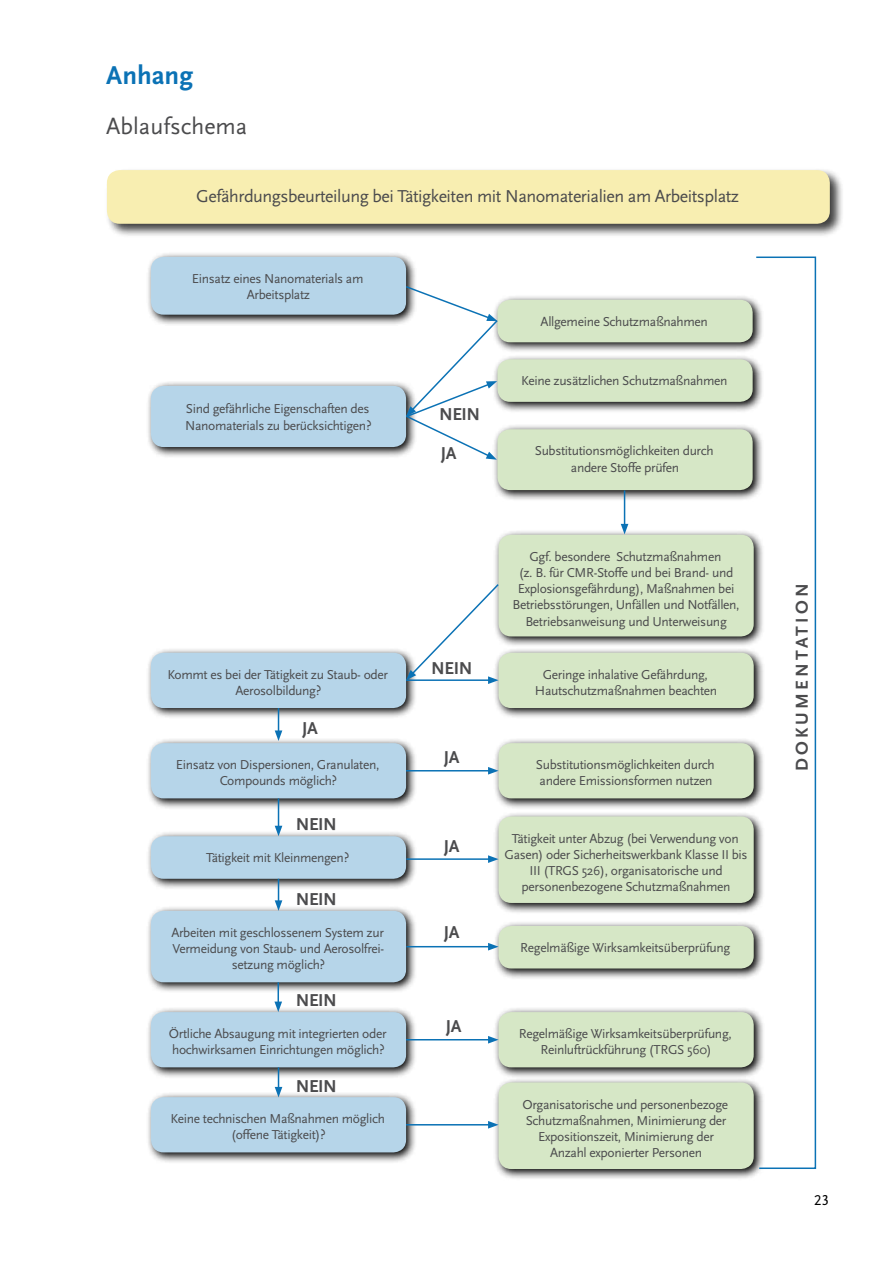
<style>
.page{position:relative;width:893px;height:1263px;background:#fff}
.page>*{position:absolute;margin:0;border:0;box-sizing:border-box;transform-origin:0 0}
.t1{font:700 27px "Scala Sans Pro";color:#0b72b5}
.t2{font:24px "Scala Sans Pro";color:#4b4b4d}
.t3{font:18px "Scala Sans Pro";letter-spacing:-.025em;color:#4b4b4d}
.t4{font:700 18px "Scala Sans Pro";letter-spacing:-.025em;color:#4b4b4d}
.t5{font:700 18px "Scala Sans Pro";letter-spacing:.18em;color:#4b4b4d}
.t6{font:15px "Scala Sans Pro";color:#000}
.t7{font:13.5px/16.2px "Scala Sans Pro";letter-spacing:-.025em;color:#4b4b4d;text-align:center}
</style>
<div class="page">
<div style="left:105px;top:168px;width:739px;height:70px;background:#000;opacity:.75"></div>
<div style="left:107px;top:170px;width:723px;height:54px;background:#f8eeb1;border-radius:13px"></div>
<svg style="left:499px;top:296px;width:256px;height:56px"></svg>
<div style="left:497px;top:300px;width:256px;height:42px;background:#d6e7c6;border-radius:13px"></div>
<svg style="left:148px;top:832px;width:268px;height:57px"></svg>
<div style="left:151px;top:836px;width:255px;height:43px;background:#b6d5e9;border-radius:13px"></div>
<svg style="left:495px;top:922px;width:260px;height:57px"></svg>
<div style="left:499px;top:926px;width:255px;height:42px;background:#d6e7c6;border-radius:13px"></div>
<svg style="left:495px;top:1008px;width:260px;height:69px;background:#b3b3b2"></svg>
<div style="left:499px;top:1012px;width:255px;height:55px;background:#d6e7c6;border-radius:13px"></div>
<svg style="left:148px;top:1008px;width:269px;height:69px"></svg>
<div style="left:151px;top:1012px;width:255px;height:55px;background:#b6d5e9;border-radius:13px"></div>
<svg style="left:148px;top:1093px;width:269px;height:69px"></svg>
<div style="left:151px;top:1097px;width:255px;height:55px;background:#b6d5e9;border-radius:13px"></div>
<svg style="left:495px;top:649px;width:260px;height:68px;background:#b4b4b3"></svg>
<div style="left:499px;top:653px;width:255px;height:55px;background:#d6e7c6;border-radius:13px"></div>
<svg style="left:148px;top:907px;width:269px;height:84px"></svg>
<div style="left:151px;top:911px;width:255px;height:71px;background:#b6d5e9;border-radius:13px"></div>
<svg style="left:148px;top:649px;width:267px;height:68px;background:#b7b8b8"></svg>
<div style="left:151px;top:653px;width:255px;height:55px;background:#b6d5e9;border-radius:13px"></div>
<svg style="left:499px;top:356px;width:256px;height:56px"></svg>
<div style="left:497px;top:359px;width:256px;height:43px;background:#d6e7c6;border-radius:13px"></div>
<svg style="left:148px;top:253px;width:268px;height:72px"></svg>
<div style="left:151px;top:257px;width:255px;height:58px;background:#b6d5e9;border-radius:13px"></div>
<svg style="left:494px;top:425px;width:261px;height:77px"></svg>
<div style="left:497px;top:429px;width:256px;height:61px;background:#d6e7c6;border-radius:13px"></div>
<svg style="left:148px;top:382px;width:256px;height:75px;background:#b5b5b6"></svg>
<div style="left:151px;top:386px;width:255px;height:61px;background:#b6d5e9;border-radius:13px"></div>
<svg style="left:495px;top:739px;width:260px;height:69px;background:#b3b4b2"></svg>
<div style="left:499px;top:743px;width:255px;height:55px;background:#d6e7c6;border-radius:13px"></div>
<svg style="left:148px;top:739px;width:269px;height:70px"></svg>
<div style="left:151px;top:743px;width:255px;height:55px;background:#b6d5e9;border-radius:13px"></div>
<svg style="left:495px;top:531px;width:260px;height:115px"></svg>
<div style="left:499px;top:535px;width:255px;height:101px;background:#d6e7c6;border-radius:13px"></div>
<svg style="left:495px;top:813px;width:260px;height:100px"></svg>
<div style="left:499px;top:816px;width:255px;height:87px;background:#d6e7c6;border-radius:13px"></div>
<svg style="left:495px;top:1077px;width:265px;height:102px"></svg>
<div style="left:499px;top:1082px;width:255px;height:87px;background:#d6e7c6;border-radius:13px"></div>
<svg style="left:404px;top:285px;width:95px;height:175px"></svg>
<svg style="left:406px;top:582px;width:94px;height:102px"></svg>
<hr style="left:406px;top:770px;width:84px;height:1px;background:#0b72b5">
<svg style="left:488px;top:767px;width:11px;height:7px"></svg>
<hr style="left:406px;top:858px;width:84px;height:2px;background:#0b72b5">
<svg style="left:488px;top:855px;width:11px;height:8px"></svg>
<hr style="left:406px;top:946px;width:84px;height:1px;background:#0b72b5">
<svg style="left:488px;top:943px;width:11px;height:7px"></svg>
<hr style="left:406px;top:1039px;width:84px;height:1px;background:#0b72b5">
<svg style="left:488px;top:1036px;width:11px;height:7px"></svg>
<hr style="left:406px;top:1124px;width:84px;height:1px;background:#0b72b5">
<svg style="left:488px;top:1121px;width:11px;height:7px"></svg>
<svg style="left:755px;top:256px;width:62px;height:914px"></svg>
<svg style="left:275px;top:708px;width:7px;height:33px"></svg>
<hr style="left:278px;top:798px;width:1px;height:30px;background:#0b72b5">
<svg style="left:275px;top:826px;width:7px;height:10px"></svg>
<svg style="left:275px;top:879px;width:7px;height:32px"></svg>
<svg style="left:274px;top:982px;width:8px;height:30px"></svg>
<svg style="left:275px;top:1067px;width:7px;height:30px"></svg>
<hr style="left:624px;top:490px;width:1px;height:36px;background:#0b72b5">
<svg style="left:621px;top:524px;width:7px;height:10px"></svg>
<h1 class="t1" style="left:106px;top:59px;width:88px">Anhang</h1>
<h2 class="t2" style="left:106px;top:112px;width:143px">Ablaufschema</h2>
<h3 class="t3" style="left:196px;top:185px;width:544px">Gefährdungsbeurteilung bei Tätigkeiten mit Nanomaterialien am Arbeitsplatz</h3>
<p class="t7" style="left:192px;top:270px;width:173px">Einsatz eines Nanomaterials am<br>Arbeitsplatz</p>
<p class="t7" style="left:185px;top:401px;width:188px;text-align:left">Sind gefährliche Eigenschaften des<br>Nanomaterials zu berücksichtigen?</p>
<p class="t7" style="left:167px;top:666px;width:222px">Kommt es bei der Tätigkeit zu Staub- oder<br>Aerosolbildung?</p>
<h3 class="t4" style="left:302px;top:718px;width:17px">JA</h3>
<p class="t7" style="left:176px;top:757px;width:205px">Einsatz von Dispersionen, Granulaten,<br>Compounds möglich?</p>
<h3 class="t4" style="left:296px;top:813px;width:43px">NEIN</h3>
<p class="t7" style="left:206px;top:850px;width:145px">Tätigkeit mit Kleinmengen?</p>
<h3 class="t4" style="left:296px;top:888px;width:43px">NEIN</h3>
<p class="t7" style="left:171px;top:924px;width:214px">Arbeiten mit geschlossenem System zur<br>Vermeidung von Staub- und Aerosolfrei&shy;setzung möglich?</p>
<h3 class="t4" style="left:296px;top:990px;width:43px">NEIN</h3>
<p class="t7" style="left:169px;top:1026px;width:219px;text-align:left">Örtliche Absaugung mit integrierten oder hochwirksamen Einrichtungen möglich?</p>
<h3 class="t4" style="left:296px;top:1075px;width:43px">NEIN</h3>
<p class="t7" style="left:170px;top:1111px;width:216px">Keine technischen Maßnahmen möglich (offene Tätigkeit)?</p>
<h3 class="t4" style="left:439px;top:404px;width:43px">NEIN</h3>
<h3 class="t4" style="left:441px;top:442px;width:17px">JA</h3>
<p class="t7" style="left:541px;top:313px;width:169px">Allgemeine Schutzmaßnahmen</p>
<p class="t7" style="left:521px;top:373px;width:208px">Keine zusätzlichen Schutzmaßnahmen</p>
<p class="t7" style="left:535px;top:443px;width:180px">Substitutionsmöglichkeiten durch andere Stoffe prüfen</p>
<h3 class="t4" style="left:431px;top:658px;width:43px">NEIN</h3>
<h3 class="t4" style="left:444px;top:746px;width:17px">JA</h3>
<h3 class="t4" style="left:444px;top:835px;width:17px">JA</h3>
<h3 class="t4" style="left:444px;top:922px;width:17px">JA</h3>
<h3 class="t4" style="left:446px;top:1015px;width:17px">JA</h3>
<p class="t7" style="left:512px;top:548px;width:229px">Ggf. besondere Schutzmaßnahmen<br>(z. B. für CMR-Stoffe und bei Brand- und Explosionsgefährdung), Maßnahmen bei Betriebsstörungen, Unfällen und Notfällen, Betriebsanweisung und Unterweisung</p>
<p class="t7" style="left:535px;top:666px;width:184px">Geringe inhalative Gefährdung,<br>Hautschutzmaßnahmen beachten</p>
<p class="t7" style="left:536px;top:757px;width:180px;text-align:left">Substitutionsmöglichkeiten durch andere Emissionsformen nutzen</p>
<p class="t7" style="left:504px;top:830px;width:245px">Tätigkeit unter Abzug (bei Verwendung von Gasen) oder Sicherheitswerkbank Klasse II bis III (TRGS 526), organisatorische und personenbezogene Schutzmaßnahmen</p>
<p class="t7" style="left:520px;top:939px;width:212px">Regelmäßige Wirksamkeitsüberprüfung</p>
<p class="t7" style="left:519px;top:1026px;width:215px">Regelmäßige Wirksamkeitsüberprüfung,<br>Reinluftrückführung (TRGS 560)</p>
<p class="t7" style="left:522px;top:1096px;width:207px">Organisatorische und personenbezoge Schutzmaßnahmen, Minimierung der Expositionszeit, Minimierung der Anzahl exponierter Personen</p>
<h3 class="t5" style="left:791px;top:771px;width:189px;rotate:-90deg">DOKUMENTATION</h3>
<p class="t6" style="left:814px;top:1191px;width:16px">23</p>
</div>
